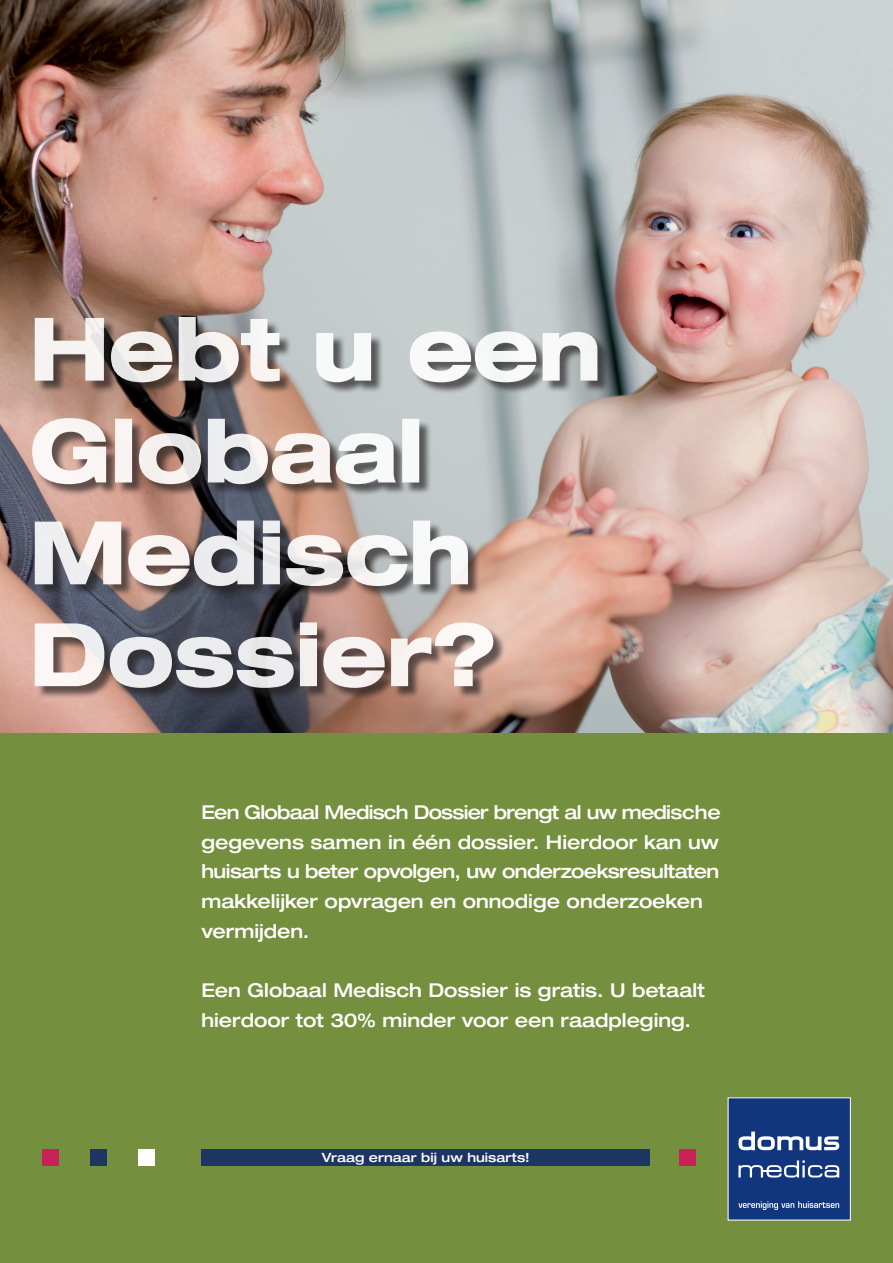
<style>
.page{position:relative;width:893px;height:1263px;background:#748f3d}
.page>*{position:absolute;margin:0;border:0;box-sizing:border-box;transform-origin:0 0}
.t1{font:700 expanded 84.9px/101.9px "Helvetica Neue LT Pro";letter-spacing:.01em;color:#fff}
.t2{font:500 expanded 19.05px/29.7px "Helvetica Neue LT Pro";letter-spacing:-.025em;color:#fff}
.t3{font:500 expanded 19.05px/29.7px "Helvetica Neue LT Pro";letter-spacing:-.005em;color:#fff}
.t4{font:500 expanded 12.75px "Helvetica Neue LT Pro";color:#fff}
</style>
<div class="page">
<img style="left:0;top:0;width:893px;height:732px">
<div style="left:201px;top:1149px;width:449px;height:17px;background:#1d3562"></div>
<div style="left:90px;top:1149px;width:16px;height:17px;background:#1d3562"></div>
<div style="left:138px;top:1149px;width:16px;height:17px;background:#fff"></div>
<div style="left:42px;top:1149px;width:16px;height:17px;background:#c72158"></div>
<div style="left:728px;top:1098px;width:122px;height:122px;background:#11367e"></div>
<svg style="left:738px;top:1201px;width:101px;height:9px"></svg>
<svg style="left:738px;top:1131px;width:101px;height:19px"></svg>
<svg style="left:738px;top:1160px;width:101px;height:17px"></svg>
<div style="left:679px;top:1149px;width:16px;height:17px;background:#c72158"></div>
<div style="left:34px;top:318px;width:576px;height:383px;background:#231f20;opacity:.75"></div>
<svg style="left:34px;top:316px;width:247px;height:67px"></svg>
<svg style="left:315px;top:332px;width:57px;height:51px"></svg>
<svg style="left:409px;top:330px;width:189px;height:53px"></svg>
<svg style="left:31px;top:417px;width:76px;height:68px"></svg>
<div style="left:115px;top:419px;width:17px;height:63px;border:2px solid #fff"></div>
<svg style="left:138px;top:418px;width:259px;height:67px"></svg>
<div style="left:402px;top:419px;width:17px;height:63px;border:2px solid #fff"></div>
<svg style="left:34px;top:519px;width:221px;height:68px"></svg>
<svg style="left:262px;top:519px;width:207px;height:68px"></svg>
<svg style="left:34px;top:621px;width:460px;height:68px"></svg>
<h1 class="t1" style="left:30px;top:296px;width:573px">Hebt u een<br>Globaal<br>Medisch<br>Dossier?</h1>
<p class="t2" style="left:201px;top:797px;width:521px">Een Globaal Medisch Dossier brengt al uw medische gegevens samen in één dossier. Hierdoor kan uw huisarts u beter opvolgen, uw onderzoeksresultaten makkelijker opvragen en onnodige onderzoeken vermijden.</p>
<p class="t3" style="left:201px;top:975px;width:505px">Een Globaal Medisch Dossier is gratis. U betaalt hierdoor tot 30% minder voor een raadpleging.</p>
<p class="t4" style="left:322px;top:1150px;width:209px">Vraag ernaar bij uw huisarts!</p>
</div>
